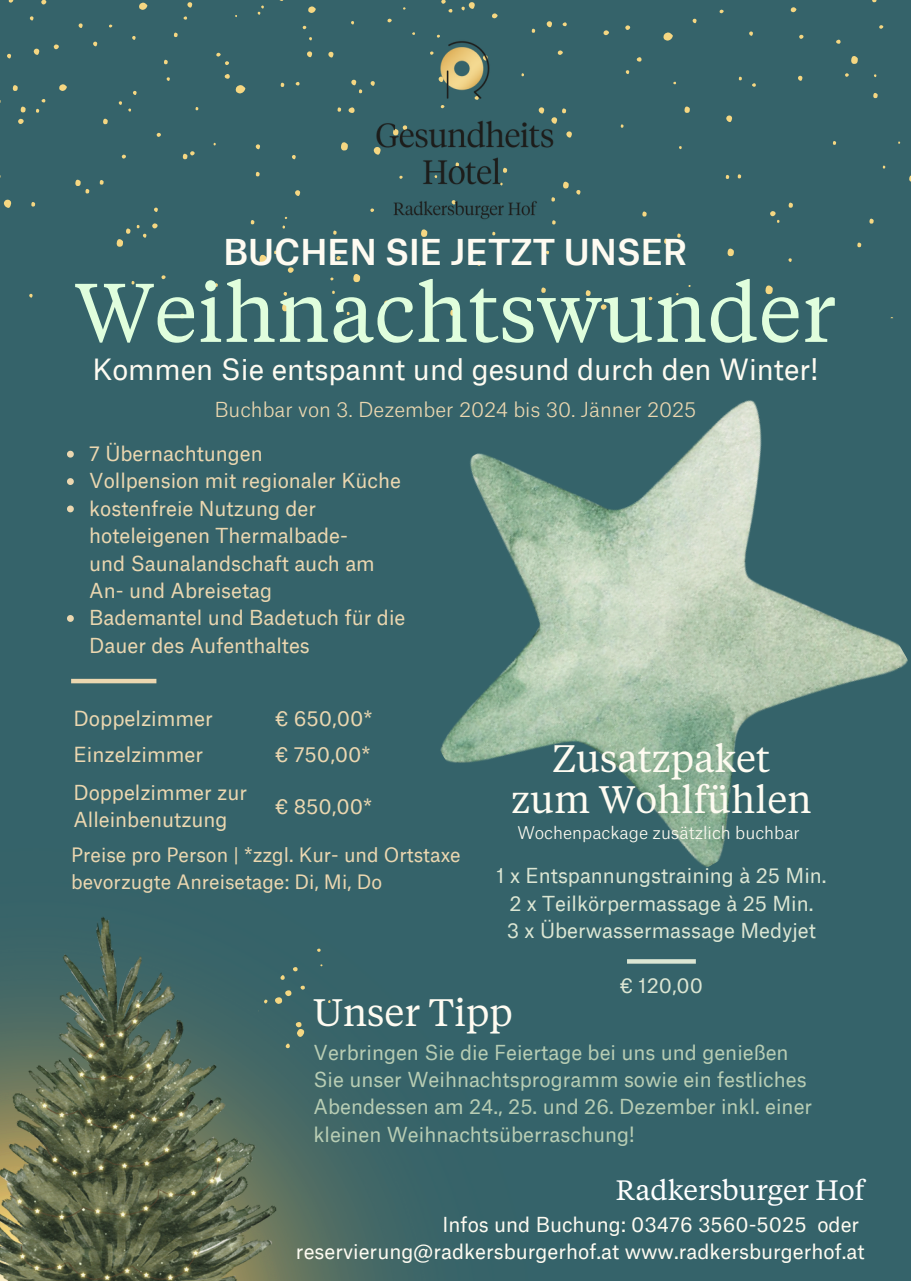
<style>
.page{position:relative;width:911px;height:1281px;background:#fff}
.page>*{position:absolute;margin:0;border:0;box-sizing:border-box;transform-origin:0 0}
.t1{font:82.65px "Tiempos Text";color:#e0fedd}
.t2{font:38.1px "Tiempos Text";color:#fefbf1}
.t3{font:34.05px "Atlas Grotesk Web";color:#fefbf1}
.t4{font:28.05px "Atlas Grotesk Web";color:#fefbf1}
.t5{font:27.9px "Tiempos Text";color:#fff}
.t6{font:19.95px "Atlas Grotesk Web";color:#ebd7b0}
.t7{font:19.8px/27.3px "Atlas Grotesk Web";color:#ebd7b0}
.t8{font:19.8px/27.3px "Atlas Grotesk Web";color:#b8cdb4}
.t9{font:19.8px/27.3px "Atlas Grotesk Web";color:#fefbf1;text-align:right}
.t10{font:19.8px/27.3px "Atlas Grotesk Web";color:#dce6d3;text-align:center}
.t11{font:300 19.8px "Atlas Grotesk";color:#ebd7b0}
.t12{font:18.9px/26.2px "Atlas Grotesk Web";color:#ebd7b0}
.t13{font:300 16.65px "Atlas Grotesk";color:#fefbf1}
</style>
<div class="page">
<div style="left:0;top:0;width:910px;height:1280px;background:#35636a"></div>
<svg style="left:0;top:0;width:910px;height:318px"></svg>
<img style="left:363px;top:31px;width:203px;height:199px">
<img style="left:440px;top:400px;width:468px;height:467px">
<img style="left:277px;top:848px;width:254px;height:432px">
<img style="left:0;top:917px;width:277px;height:363px">
<div style="left:71px;top:678px;width:85px;height:5px;background:#ebd7b0"></div>
<svg style="left:627px;top:959px;width:68px;height:4px"></svg>
<svg style="left:233px;top:924px;width:125px;height:168px"></svg>
<svg style="left:67px;top:450px;width:7px;height:7px"></svg>
<svg style="left:67px;top:478px;width:7px;height:7px"></svg>
<svg style="left:67px;top:505px;width:7px;height:7px"></svg>
<svg style="left:67px;top:615px;width:7px;height:7px"></svg>
<h2 class="t3" style="left:223px;top:229px;width:465px">BUCHEN SIE JETZT UNSER</h2>
<p class="t1" style="left:75px;top:276px;width:762px">Weihnachtswunder</p>
<p class="t4" style="left:92px;top:351px;width:727px">Kommen Sie entspannt und gesund durch den Winter!</p>
<p class="t11" style="left:214px;top:401px;width:483px">Buchbar von 3. Dezember 2024 bis 30. Jänner 2025</p>
<p class="t7" style="left:89px;top:439px;width:175px">7 Übernachtungen</p>
<p class="t7" style="left:89px;top:466px;width:313px">Vollpension mit regionaler Küche</p>
<h5 class="t7" style="left:89px;top:493px;width:287px">kostenfreie Nutzung der hoteleigenen Thermalbade&shy;und Saunalandschaft auch am<br>An- und Abreisetag</h5>
<p class="t7" style="left:89px;top:603px;width:317px">Bademantel und Badetuch für die<br>Dauer des Aufenthaltes</p>
<h3 class="t6" style="left:73px;top:705px;width:141px">Doppelzimmer</h3>
<h1 class="t6" style="left:275px;top:705px;width:99px">€ 650,00*</h1>
<p class="t6" style="left:73px;top:741px;width:131px">Einzelzimmer</p>
<h2 class="t6" style="left:275px;top:741px;width:97px">€ 750,00*</h2>
<h2 class="t7" style="left:73px;top:778px;width:175px">Doppelzimmer zur<br>Alleinbenutzung</h2>
<p class="t6" style="left:275px;top:792px;width:99px">€ 850,00*</p>
<p class="t12" style="left:71px;top:841px;width:391px">Preise pro Person | *zzgl. Kur- und Ortstaxe bevorzugte Anreisetage: Di, Mi, Do</p>
<p class="t2" style="left:552px;top:741px;width:219px">Zusatzpaket</p>
<p class="t2" style="left:511px;top:782px;width:302px">zum Wohlfühlen</p>
<p class="t13" style="left:517px;top:825px;width:284px">Wochenpackage zusätzlich buchbar</p>
<p class="t10" style="left:496px;top:861px;width:332px">1 x Entspannungstraining à 25 Min.<br>2 x Teilkörpermassage à 25 Min.</p>
<p class="t10" style="left:506px;top:916px;width:310px">3 x Überwassermassage Medyjet</p>
<p class="t10" style="left:619px;top:970px;width:85px">€ 120,00</p>
<p class="t2" style="left:313px;top:995px;width:201px">Unser Tipp</p>
<p class="t8" style="left:313px;top:1037px;width:500px">Verbringen Sie die Feiertage bei uns und genießen Sie unser Weihnachtsprogramm sowie ein festliches Abendessen am 24., 25. und 26. Dezember inkl. einer kleinen Weihnachtsüberraschung!</p>
<h5 class="t5" style="left:615px;top:1177px;width:250px">Radkersburger Hof</h5>
<h5 class="t9" style="left:296px;top:1209px;width:570px">Infos und Buchung: 03476 3560-5025 oder reservierung@radkersburgerhof.at www.radkersburgerhof.at</h5>
</div>
